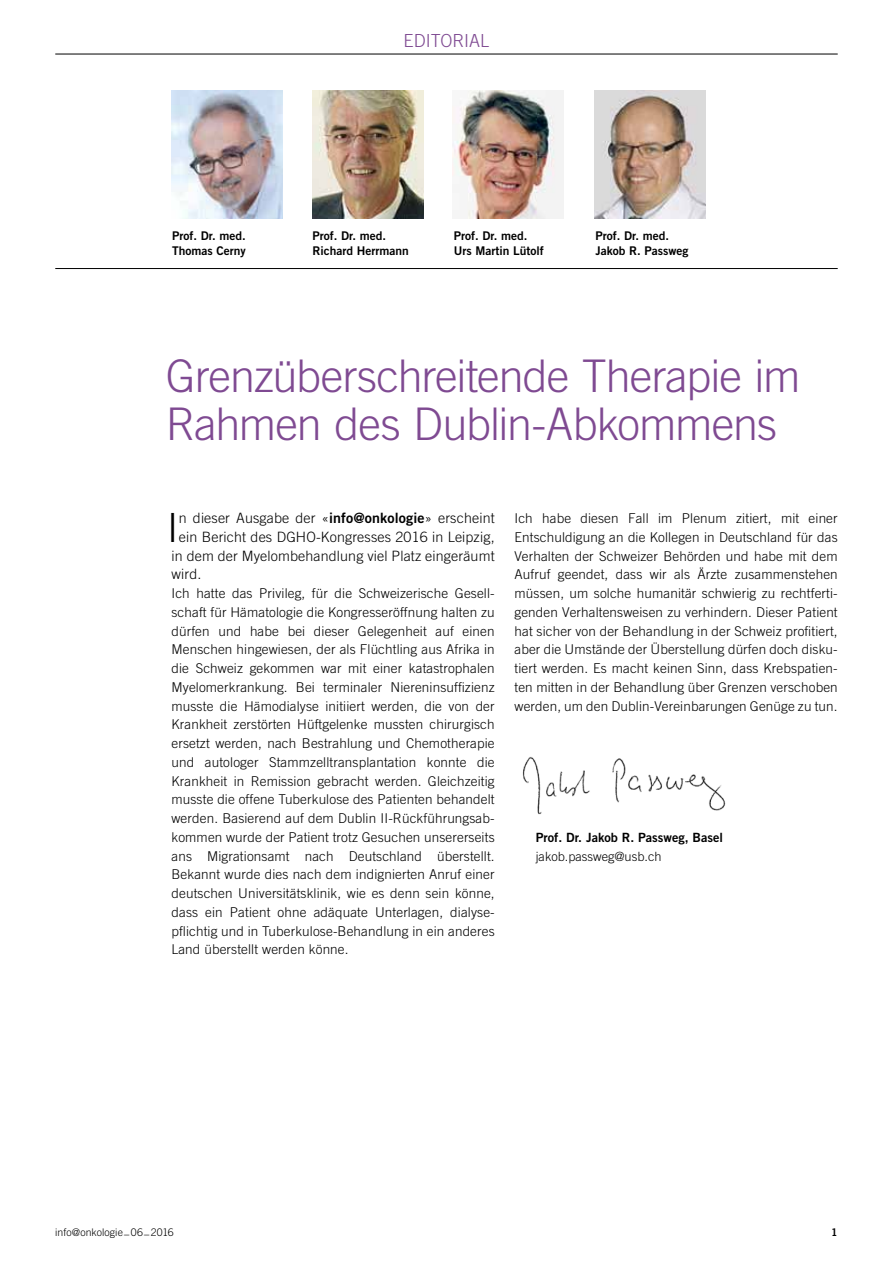
<style>
.page{position:relative;width:893px;height:1263px;background:#fff}
.page>*{position:absolute;margin:0;border:0;box-sizing:border-box;transform-origin:0 0}
.t1{font:300 45px/48px "Trade Gothic LT";letter-spacing:-.025em;color:#7f4a92}
.t2{font:300 40.2px "Trade Gothic LT";color:#000}
.t3{font:300 18px "Trade Gothic LT";color:#7f4a92}
.t4{font:300 14.25px "Trade Gothic LT";letter-spacing:.01em;color:#000}
.t5{font:300 13.5px/18.8px "Trade Gothic LT";letter-spacing:.01em;color:#000;text-align:justify}
.t6{font:12.75px "Trade Gothic LT Bold Two";color:#000}
.t7{font:300 12.75px "Trade Gothic LT";color:#000}
.t8{font:12px/14.4px "Trade Gothic LT Bold Two";color:#000}
.t9{font:300 10.5px "Trade Gothic LT";letter-spacing:.01em;color:#000}
.t10{font:10.5px "Trade Gothic LT Bold Two";color:#000}
.s1{font-family:"Trade Gothic LT Bold Two";font-weight:400}
</style>
<div class="page">
<hr style="left:55px;top:54px;width:783px;height:1px;background:#000">
<img style="left:171px;top:90px;width:111px;height:128px">
<img style="left:313px;top:90px;width:110px;height:128px">
<img style="left:453px;top:91px;width:110px;height:128px">
<img style="left:594px;top:91px;width:111px;height:128px">
<hr style="left:55px;top:268px;width:783px;height:1px;background:#000">
<img style="left:522px;top:756px;width:204px;height:59px">
<h3 class="t3" style="left:404px;top:30px;width:32px">EDitorial</h3>
<p class="t8" style="left:172px;top:229px;width:75px">Prof. Dr. med.<br>Thomas Cerny</p>
<p class="t8" style="left:313px;top:229px;width:98px">Prof. Dr. med.<br>Richard Herrmann</p>
<p class="t8" style="left:454px;top:229px;width:91px">Prof. Dr. med.<br>Urs Martin Lütolf</p>
<p class="t8" style="left:596px;top:229px;width:94px">Prof. Dr. med.<br>Jakob R. Passweg</p>
<h1 class="t1" style="left:166px;top:352px;width:636px">Grenzüberschreitende Therapie im<br>Rahmen des Dublin-Abkommens</h1>
<h2 class="t2" style="left:167px;top:504px;width:13px">I</h2>
<p class="t4" style="left:179px;top:509px;width:317px">n dieser Ausgabe der «<span class="s1">info@onkologie</span>» erscheint</p>
<p class="t4" style="left:179px;top:528px;width:317px">ein Bericht des DGHO-Kongresses 2016 in Leipzig,</p>
<p class="t4" style="left:172px;top:547px;width:325px">in dem der Myelombehandlung viel Platz eingeräumt</p>
<p class="t4" style="left:172px;top:566px;width:31px">wird.</p>
<p class="t5" style="left:171px;top:584px;width:325px">Ich hatte das Privileg, für die Schweizerische Gesell&shy;schaft für Hämatologie die Kongresseröffnung halten zu dürfen und habe bei dieser Gelegenheit auf einen Menschen hingewiesen, der als Flüchtling aus Afrika in die Schweiz gekommen war mit einer katastrophalen Myelomerkrankung. Bei terminaler Niereninsuffizienz musste die Hämodialyse initiiert werden, die von der Krankheit zerstörten Hüftgelenke mussten chirurgisch ersetzt werden, nach Bestrahlung und Chemotherapie und autologer Stammzelltransplantation konnte die Krankheit in Remission gebracht werden. Gleichzeitig musste die offene Tuberkulose des Patienten behandelt werden. Basierend auf dem Dublin II-Rückführungsab&shy;kommen wurde der Patient trotz Gesuchen unsererseits ans Migrationsamt nach Deutschland überstellt.<br>Bekannt wurde dies nach dem indignierten Anruf einer deutschen Universitätsklinik, wie es denn sein könne, dass ein Patient ohne adäquate Unterlagen, dialyse&shy;pflichtig und in Tuberkulose-Behandlung in ein anderes Land überstellt werden könne.</p>
<p class="t5" style="left:514px;top:509px;width:325px">Ich habe diesen Fall im Plenum zitiert, mit einer Entschuldigung an die Kollegen in Deutschland für das Verhalten der Schweizer Behörden und habe mit dem Aufruf geendet, dass wir als Ärzte zusammenstehen müssen, um solche humanitär schwierig zu rechtferti&shy;genden Verhaltensweisen zu verhindern. Dieser Patient hat sicher von der Behandlung in der Schweiz profitiert, aber die Umstände der Überstellung dürfen doch disku&shy;tiert werden. Es macht keinen Sinn, dass Krebspatien&shy;ten mitten in der Behandlung über Grenzen verschoben werden, um den Dublin-Vereinbarungen Genüge zu tun.</p>
<p class="t6" style="left:536px;top:829px;width:189px">Prof. Dr. Jakob R. Passweg, Basel</p>
<p class="t7" style="left:536px;top:848px;width:127px">jakob.passweg@usb.ch</p>
<p class="t9" style="left:55px;top:1226px;width:120px">info@onkologie _06_2016</p>
<p class="t10" style="left:831px;top:1225px;width:8px">1</p>
</div>
